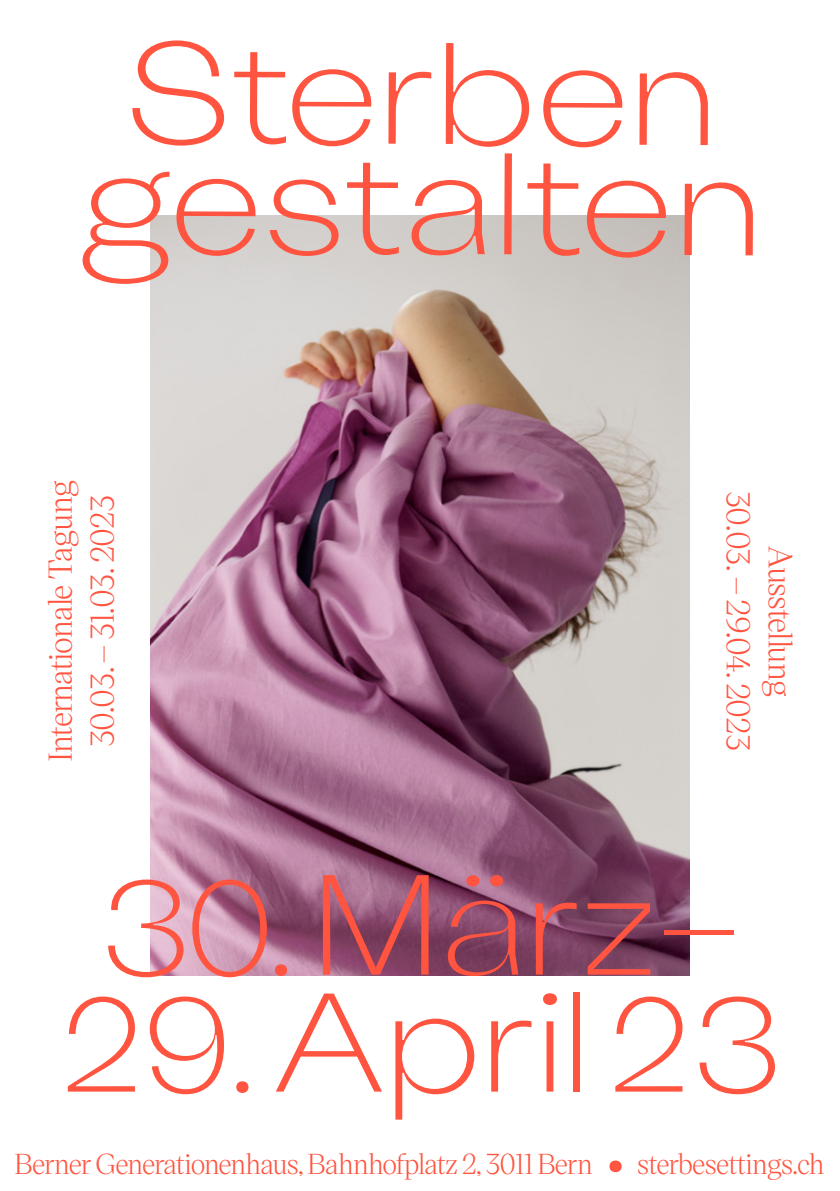
<style>
.page{position:relative;width:840px;height:1191px;background:#fff}
.page>*{position:absolute;margin:0;border:0;box-sizing:border-box;transform-origin:0 0}
.t1{font:300 142px/110.2px "Attila Sans Uniform Trial";letter-spacing:-.01em;color:#ff543f;text-align:center}
.t2{font:300 132px/117px "Attila Sans Uniform Trial";color:#ff543f;text-align:center;scale:.96 1}
.t3{font:32px/42px "Victor Serif";letter-spacing:-.03em;color:#ff543f;text-align:center}
.t4{font:28px "Victor Serif";letter-spacing:-.04em;color:#ff543f}
.s1{font-size:142px}
.s2{font-family:"Attila Sans Sharp";font-size:142px}
.s3{font-family:"Victor Serif";font-weight:400;font-size:142px}
.s4{font-size:140px}
</style>
<div class="page">
<img style="left:150px;top:216px;width:539px;height:759px">
<h1 class="t1" style="left:78px;top:53px;width:686px">Sterben gestalten</h1>
<p class="t3" style="left:38px;top:762px;width:284px;rotate:-90deg">Internationale Tagung<br>30.03.– 31.03. 2023</p>
<p class="t3" style="left:802px;top:491px;width:261px;rotate:90deg">Ausstellung<br>30.03. – 29.04. 2023</p>
<h2 class="t2" style="left:59px;top:883px;width:755px">30.<span class="s1">M</span><span class="s2">ä</span><span class="s1">rz</span><span class="s3">–<br></span>29.<span class="s4">April</span>23</h2>
<p class="t4" style="left:14px;top:1144px;width:580px">Berner Generationenhaus, Bahnhofplatz 2, 3011 Bern</p>
<p class="t4" style="left:636px;top:1144px;width:189px">sterbesettings.ch</p>
<h2 class="t2" style="left:601px;top:1079px;width:31px">.</h2>
</div>
